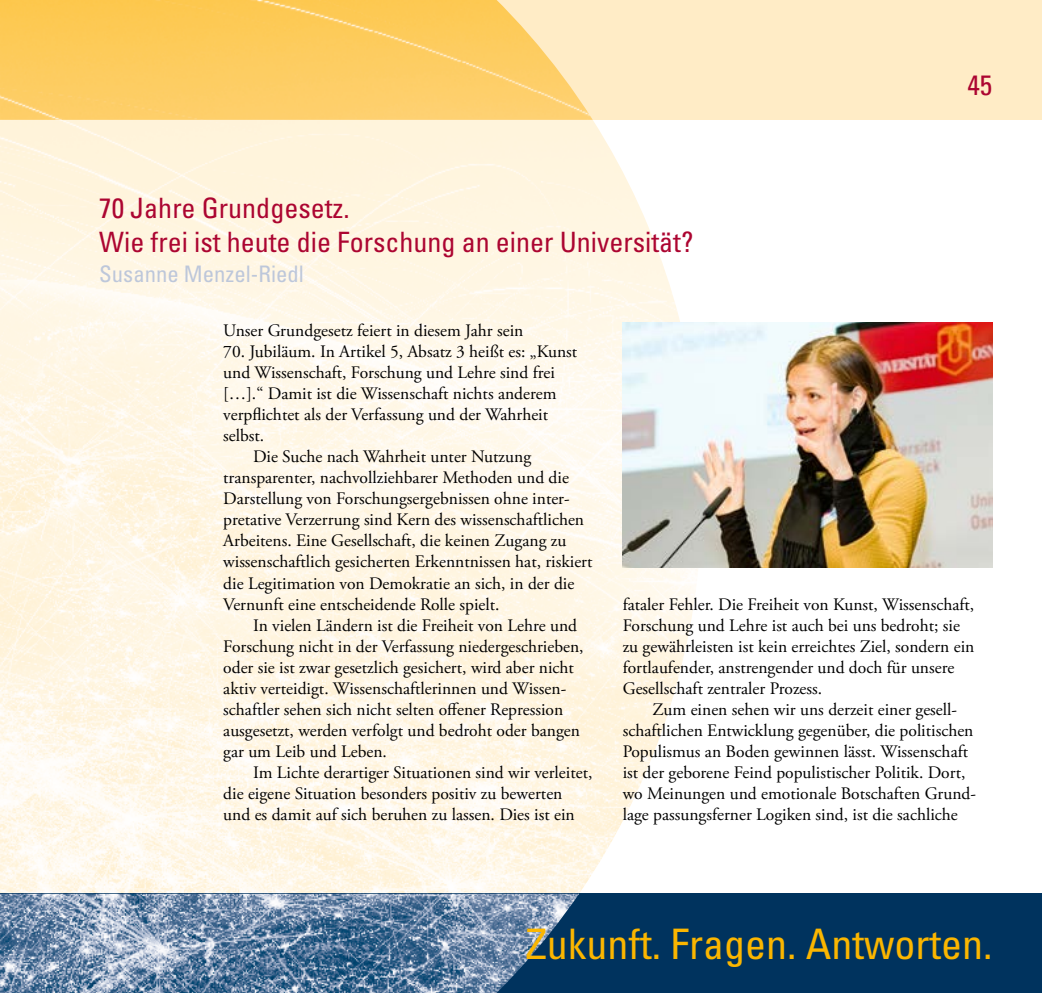
<style>
.page{position:relative;width:1042px;height:993px;background:#fff}
.page>*{position:absolute;margin:0;border:0;box-sizing:border-box;transform-origin:0 0}
.t1{font:condensed 42px "Univers";color:#fbb600}
.t2{font:condensed 28px/33.6px "Univers";color:#ac0531}
.t3{font:condensed 22.75px "Univers";color:#bdc7da}
.t4{font:17.5px/21px "Adobe Garamond Pro";color:#000}
</style>
<div class="page">
<img style="left:579px;top:119px;width:123px;height:774px">
<div style="left:0;top:0;width:1042px;height:119px;background:#ffecc6"></div>
<div style="left:0;top:893px;width:1042px;height:99px;background:#00335e"></div>
<img style="left:0;top:0;width:579px;height:992px">
<img style="left:623px;top:322px;width:369px;height:245px">
<h2 class="t2" style="left:99px;top:191px;width:596px">70 Jahre Grundgesetz.<br>Wie frei ist heute die Forschung an einer Universität?</h2>
<h3 class="t3" style="left:99px;top:260px;width:206px">Susanne Menzel-Riedl</h3>
<h2 class="t2" style="left:967px;top:68px;width:26px">45</h2>
<p class="t4" style="left:223px;top:321px;width:301px">Unser Grundgesetz feiert in diesem Jahr sein</p>
<p class="t4" style="left:223px;top:342px;width:355px">70. -Jubiläum. In Artikel 5, Absatz 3 heißt es: „Kunst</p>
<p class="t4" style="left:223px;top:363px;width:333px">und Wissenschaft, Forschung und Lehre sind frei</p>
<p class="t4" style="left:223px;top:384px;width:335px">[…].“ Damit ist die Wissenschaft nichts anderem</p>
<p class="t4" style="left:223px;top:405px;width:326px">verpflichtet als der Verfassung und der Wahrheit</p>
<p class="t4" style="left:223px;top:426px;width:43px">selbst.</p>
<p class="t4" style="left:253px;top:447px;width:280px">Die Suche nach Wahrheit unter Nutzung</p>
<p class="t4" style="left:223px;top:468px;width:347px">transparenter, nachvollziehbarer Methoden und die</p>
<p class="t4" style="left:223px;top:489px;width:348px">Darstellung von Forschungsergebnissen ohne inter-</p>
<p class="t4" style="left:223px;top:510px;width:362px">pretative Verzerrung sind Kern des wissenschaftlichen</p>
<p class="t4" style="left:223px;top:531px;width:345px">Arbeitens. Eine Gesellschaft, die keinen Zugang zu</p>
<p class="t4" style="left:223px;top:552px;width:371px">wissenschaftlich gesicherten Erkenntnissen hat, riskiert</p>
<p class="t4" style="left:223px;top:573px;width:352px">die Legitimation von Demokratie an sich, in der die</p>
<p class="t4" style="left:223px;top:594px;width:278px">Vernunft eine entscheidende Rolle spielt.</p>
<p class="t4" style="left:253px;top:615px;width:325px">In vielen Ländern ist die Freiheit von Lehre und</p>
<p class="t4" style="left:223px;top:636px;width:362px">Forschung nicht in der Verfassung niedergeschrieben,</p>
<p class="t4" style="left:223px;top:657px;width:352px">oder sie ist zwar gesetzlich gesichert, wird aber nicht</p>
<p class="t4" style="left:223px;top:678px;width:344px">aktiv verteidigt. Wissenschaftlerinnen und Wissen-</p>
<p class="t4" style="left:223px;top:699px;width:341px">schaftler sehen sich nicht selten offener Repression</p>
<p class="t4" style="left:223px;top:720px;width:358px">ausgesetzt, werden verfolgt und bedroht oder bangen</p>
<p class="t4" style="left:223px;top:741px;width:165px">gar um Leib und Leben.</p>
<p class="t4" style="left:253px;top:762px;width:341px">Im Lichte derartiger Situationen sind wir verleitet,</p>
<p class="t4" style="left:223px;top:783px;width:341px">die eigene Situation besonders positiv zu bewerten</p>
<p class="t4" style="left:223px;top:804px;width:353px">und es damit auf sich beruhen zu lassen. Dies ist ein</p>
<p class="t4" style="left:623px;top:594px;width:353px">fataler Fehler. Die Freiheit von Kunst, Wissenschaft, Forschung und Lehre ist auch bei uns bedroht; sie zu gewährleisten ist kein erreichtes Ziel, sondern ein fortlaufender, anstrengender und doch für unsere Gesellschaft zentraler Prozess.</p>
<p class="t4" style="left:623px;top:699px;width:355px;text-indent:30px">Zum einen sehen wir uns derzeit einer gesell&shy;schaftlichen Entwicklung gegenüber, die politischen Populismus an Boden gewinnen lässt. Wissenschaft ist der geborene Feind populistischer Politik. Dort, wo Meinungen und emotionale Botschaften Grund&shy;lage passungsferner Logiken sind, ist die sachliche</p>
<h1 class="t1" style="left:526px;top:916px;width:468px">Zukunft. Fragen. Antworten.</h1>
</div>
